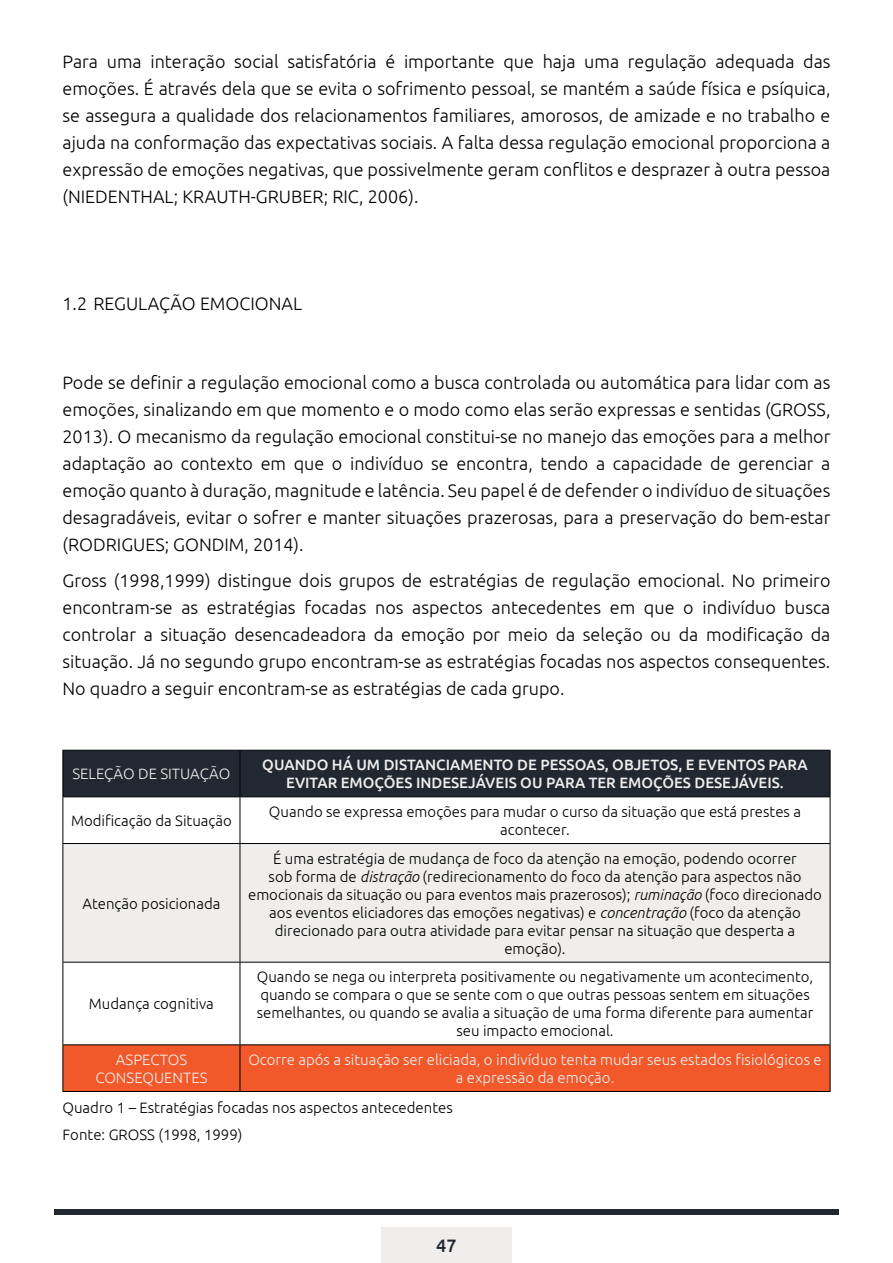
<style>
.page{position:relative;width:893px;height:1263px;background:#fff}
.page>*{position:absolute;margin:0;border:0;box-sizing:border-box;transform-origin:0 0}
.t1{font:300 18px/27px "Ubuntu";color:#000;text-align:justify}
.t2{font:500 18px "Ubuntu";color:#222832}
.t3{font:300 15px/18px "Ubuntu";color:#000;text-align:center}
.t4{font:300 15px/18px "Ubuntu";color:#efeeed;text-align:center}
.t5{font:500 15px/18px "Ubuntu";color:#efeeed;text-align:center}
.s1{font-style:italic}
</style>
<div class="page">
<div style="left:54px;top:1209px;width:785px;height:6px;background:#222832"></div>
<div style="left:381px;top:1228px;width:131px;height:35px;background:#efeeed"></div>
<div style="left:64px;top:751px;width:766px;height:45px;background:#222832"></div>
<div style="left:64px;top:844px;width:766px;height:118px;background:#efeeed"></div>
<div style="left:64px;top:1045px;width:766px;height:46px;background:#f1582a"></div>
<hr style="left:63px;top:750px;width:177px;height:1px;background:#000">
<hr style="left:240px;top:750px;width:590px;height:1px;background:#000">
<hr style="left:63px;top:796px;width:177px;height:1px;background:#000">
<hr style="left:240px;top:796px;width:590px;height:1px;background:#000">
<hr style="left:63px;top:843px;width:177px;height:1px;background:#000">
<hr style="left:240px;top:843px;width:590px;height:1px;background:#000">
<hr style="left:63px;top:962px;width:177px;height:1px;background:#000">
<hr style="left:240px;top:962px;width:590px;height:1px;background:#000">
<hr style="left:63px;top:1044px;width:177px;height:1px;background:#000">
<hr style="left:240px;top:1044px;width:590px;height:1px;background:#000">
<hr style="left:63px;top:1091px;width:177px;height:1px;background:#000">
<hr style="left:240px;top:1091px;width:590px;height:1px;background:#000">
<hr style="left:63px;top:750px;width:1px;height:46px;background:#000">
<hr style="left:63px;top:797px;width:1px;height:46px;background:#000">
<hr style="left:63px;top:844px;width:1px;height:118px;background:#000">
<hr style="left:63px;top:962px;width:1px;height:82px;background:#000">
<hr style="left:63px;top:1045px;width:1px;height:46px;background:#000">
<hr style="left:240px;top:750px;width:1px;height:46px;background:#000">
<hr style="left:830px;top:750px;width:1px;height:46px;background:#000">
<hr style="left:240px;top:797px;width:1px;height:46px;background:#000">
<hr style="left:830px;top:797px;width:1px;height:46px;background:#000">
<hr style="left:240px;top:844px;width:1px;height:118px;background:#000">
<hr style="left:830px;top:844px;width:1px;height:118px;background:#000">
<hr style="left:240px;top:962px;width:1px;height:82px;background:#000">
<hr style="left:830px;top:962px;width:1px;height:82px;background:#000">
<hr style="left:240px;top:1045px;width:1px;height:46px;background:#000">
<hr style="left:830px;top:1045px;width:1px;height:46px;background:#000">
<p class="t1" style="left:62px;top:48px;width:769px">Para uma interação social satisfatória é importante que haja uma regulação adequada das emoções. É através dela que se evita o sofrimento pessoal, se mantém a saúde física e psíquica, se assegura a qualidade dos relacionamentos familiares, amorosos, de amizade e no trabalho e ajuda na conformação das expectativas sociais. A falta dessa regulação emocional proporciona a expressão de emoções negativas, que possivelmente geram conflitos e desprazer à outra pessoa (NIEDENTHAL; KRAUTH-GRUBER; RIC, 2006).</p>
<p class="t1" style="left:62px;top:289px;width:241px">1.2 REGULAÇÃO EMOCIONAL</p>
<p class="t1" style="left:62px;top:369px;width:769px">Pode se definir a regulação emocional como a busca controlada ou automática para lidar com as emoções, sinalizando em que momento e o modo como elas serão expressas e sentidas (GROSS, 2013). O mecanismo da regulação emocional constitui-se no manejo das emoções para a melhor adaptação ao contexto em que o indivíduo se encontra, tendo a capacidade de gerenciar a emoção quanto à duração, magnitude e latência. Seu papel é de defender o indivíduo de situações desagradáveis, evitar o sofrer e manter situações prazerosas, para a preservação do bem-estar (RODRIGUES; GONDIM, 2014).</p>
<p class="t1" style="left:62px;top:567px;width:769px">Gross (1998,1999) distingue dois grupos de estratégias de regulação emocional. No primeiro encontram-se as estratégias focadas nos aspectos antecedentes em que o indivíduo busca controlar a situação desencadeadora da emoção por meio da seleção ou da modificação da situação. Já no segundo grupo encontram-se as estratégias focadas nos aspectos consequentes.<br>No quadro a seguir encontram-se as estratégias de cada grupo.</p>
<p class="t4" style="left:72px;top:765px;width:159px">SELEÇÃO DE SITUAÇÃO</p>
<p class="t5" style="left:262px;top:755px;width:547px">QUANDO HÁ UM DISTANCIAMENTO DE PESSOAS, OBJETOS, E EVENTOS PARA<br>EVITAR EMOÇÕES INDESEJÁVEIS OU PARA TER EMOÇÕES DESEJÁVEIS.</p>
<p class="t3" style="left:71px;top:811px;width:162px">Modificação da Situação</p>
<p class="t3" style="left:269px;top:802px;width:534px">Quando se expressa emoções para mudar o curso da situação que está prestes a acontecer.</p>
<p class="t3" style="left:82px;top:894px;width:140px">Atenção posicionada</p>
<p class="t3" style="left:89px;top:995px;width:126px">Mudança cognitiva</p>
<p class="t3" style="left:248px;top:849px;width:575px">É uma estratégia de mudança de foco da atenção na emoção, podendo ocorrer<br>sob forma de <span class="s1">distração</span> (redirecionamento do foco da atenção para aspectos não emocionais da situação ou para eventos mais prazerosos); <span class="s1">ruminação</span> (foco direcionado aos eventos eliciadores das emoções negativas) e <span class="s1">concentração</span> (foco da atenção direcionado para outra atividade para evitar pensar na situação que desperta a emoção).</p>
<p class="t3" style="left:257px;top:968px;width:558px">Quando se nega ou interpreta positivamente ou negativamente um acontecimento, quando se compara o que se sente com o que outras pessoas sentem em situações semelhantes, ou quando se avalia a situação de uma forma diferente para aumentar seu impacto emocional.</p>
<p class="t4" style="left:95px;top:1050px;width:114px">ASPECTOS<br>CONSEQUENTES</p>
<p class="t4" style="left:248px;top:1050px;width:575px">Ocorre após a situação ser eliciada, o indivíduo tenta mudar seus estados fisiológicos e a expressão da emoção.</p>
<p class="t3" style="left:63px;top:1094px;width:392px;line-height:27px;text-align:left">Quadro 1 – Estratégias focadas nos aspectos antecedentes<br>Fonte: GROSS (1998, 1999)</p>
<p class="t2" style="left:436px;top:1234px;width:22px">47</p>
</div>
